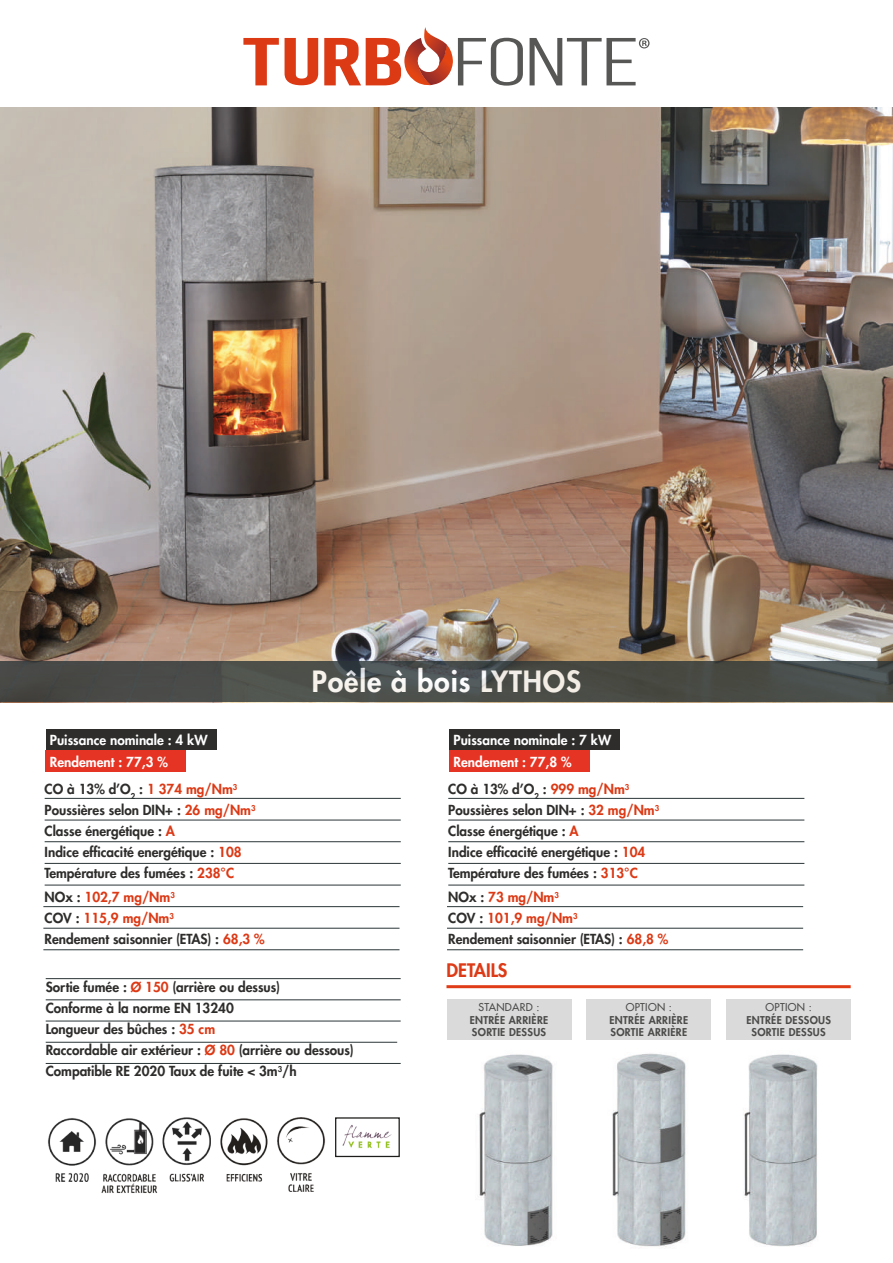
<style>
.page{position:relative;width:893px;height:1263px;background:#fff}
.page>*{position:absolute;margin:0;border:0;box-sizing:border-box;transform-origin:0 0}
.t1{font:800 28.5px "Futura LT";letter-spacing:.03em;color:#fff}
.t2{font:800 18.15px "Futura LT";color:#dd3b17}
.t3{font:800 13.5px/21px "Futura LT";color:#2e2d2c}
.t4{font:800 13.5px/21.8px "Futura LT";color:#fff}
.t5{font:800 10.5px/12.6px "Futura LT";letter-spacing:.03em;color:#4b4b4a}
.t6{font:10.5px "Futura LT";letter-spacing:.03em;color:#4b4b4a}
.s1{color:#dc3915}
</style>
<div class="page">
<img style="left:0;top:107px;width:893px;height:555px">
<svg style="left:0;top:662px;width:893px;height:40px;fill:#4a4c48"></svg>
<div style="left:447px;top:999px;width:124px;height:41px;background:#dadada"></div>
<div style="left:587px;top:999px;width:124px;height:41px;background:#dadada"></div>
<div style="left:727px;top:999px;width:124px;height:41px;background:#dadada"></div>
<hr style="left:446px;top:985px;width:405px;height:3px;background:#df3c17">
<svg style="left:243px;top:38px;width:36px;height:47px"></svg>
<svg style="left:285px;top:38px;width:33px;height:47px"></svg>
<svg style="left:530px;top:38px;width:120px;height:47px"></svg>
<svg style="left:324px;top:27px;width:199px;height:59px"></svg>
<div style="left:46px;top:729px;width:170px;height:21px;background:#2e2d2c"></div>
<div style="left:46px;top:750px;width:140px;height:21px;background:#e63424"></div>
<hr style="left:46px;top:999px;width:355px;height:1px;background:#2b3537">
<hr style="left:46px;top:1021px;width:355px;height:1px;background:#2b3537">
<hr style="left:46px;top:1042px;width:351px;height:1px;background:#2b3537">
<hr style="left:46px;top:1063px;width:355px;height:1px;background:#2b3537">
<hr style="left:46px;top:978px;width:355px;height:1px;background:#2b3537">
<hr style="left:45px;top:820px;width:356px;height:1px;background:#2b3537">
<hr style="left:45px;top:798px;width:356px;height:1px;background:#2b3537">
<hr style="left:45px;top:841px;width:356px;height:1px;background:#2b3537">
<hr style="left:45px;top:863px;width:356px;height:1px;background:#2b3537">
<hr style="left:45px;top:885px;width:356px;height:1px;background:#2b3537">
<img style="left:162px;top:1117px;width:49px;height:65px">
<img style="left:48px;top:1118px;width:48px;height:63px">
<img style="left:102px;top:1118px;width:55px;height:76px">
<img style="left:220px;top:1118px;width:48px;height:63px">
<img style="left:277px;top:1117px;width:48px;height:75px">
<img style="left:479px;top:1054px;width:74px;height:192px">
<img style="left:612px;top:1053px;width:74px;height:195px">
<img style="left:744px;top:1054px;width:74px;height:193px">
<hr style="left:43px;top:906px;width:356px;height:1px;background:#2b3537">
<hr style="left:43px;top:928px;width:356px;height:1px;background:#2b3537">
<hr style="left:43px;top:949px;width:356px;height:1px;background:#2b3537">
<div style="left:449px;top:729px;width:171px;height:21px;background:#2e2d2c"></div>
<div style="left:449px;top:750px;width:141px;height:21px;background:#e63424"></div>
<hr style="left:448px;top:820px;width:356px;height:1px;background:#2b3537">
<hr style="left:448px;top:798px;width:356px;height:1px;background:#2b3537">
<hr style="left:448px;top:841px;width:356px;height:1px;background:#2b3537">
<hr style="left:448px;top:863px;width:356px;height:1px;background:#2b3537">
<hr style="left:448px;top:885px;width:356px;height:1px;background:#2b3537">
<hr style="left:447px;top:906px;width:356px;height:1px;background:#2b3537">
<hr style="left:447px;top:928px;width:356px;height:1px;background:#2b3537">
<hr style="left:447px;top:949px;width:356px;height:1px;background:#2b3537">
<img style="left:342px;top:1125px;width:50px;height:24px">
<div style="left:335px;top:1117px;width:65px;height:40px;border:1px solid #1d1d1b"></div>
<p class="t4" style="left:50px;top:729px;width:159px">Puissance nominale : 4 kW<br>Rendement : 77,3 %</p>
<p class="t3" style="left:45px;top:778px;width:212px">CO à 13% d’O<sub>2</sub> : <span class="s1">1 374 mg/Nm</span><sup>3<br></sup>Poussières selon DIN+ : <span class="s1">26 mg/Nm</span><sup>3<br></sup>Classe énergétique : <span class="s1">A<br></span>Indice efficacité energétique : <span class="s1">108<br></span>Température des fumées : <span class="s1">238°C</span></p>
<p class="t3" style="left:45px;top:886px;width:222px">NOx : <span class="s1">102,7 mg/Nm</span><sup>3<br></sup>COV : <span class="s1">115,9 mg/Nm</span><sup>3<br></sup>Rendement saisonnier (ETAS) : <span class="s1">68,3 %</span></p>
<h1 class="t1" style="left:312px;top:662px;width:271px">Poêle à bois LYTHOS</h1>
<p class="t4" style="left:454px;top:729px;width:159px">Puissance nominale : 7 kW<br>Rendement : 77,8 %</p>
<p class="t3" style="left:448px;top:778px;width:212px">CO à 13% d’O<sub>2</sub> : <span class="s1">999 mg/Nm</span><sup>3<br></sup>Poussières selon DIN+ : <span class="s1">32 mg/Nm</span><sup>3<br></sup>Classe énergétique : <span class="s1">A<br></span>Indice efficacité energétique : <span class="s1">104<br></span>Température des fumées : <span class="s1">313°C</span></p>
<p class="t3" style="left:448px;top:886px;width:222px">NOx : <span class="s1">73 mg/Nm</span><sup>3<br></sup>COV : <span class="s1">101,9 mg/Nm</span><sup>3<br></sup>Rendement saisonnier (ETAS) : <span class="s1">68,8 %</span></p>
<h2 class="t2" style="left:446px;top:958px;width:63px">DETAILS</h2>
<p class="t3" style="left:46px;top:977px;width:309px">Sortie fumée : <span class="s1">Ø 150</span> (arrière ou dessus)<br>Conforme à la norme EN 13240<br>Longueur des bûches : <span class="s1">35 cm<br></span>Raccordable air extérieur : <span class="s1">Ø 80</span> (arrière ou dessous)<br>Compatible RE 2020 Taux de fuite &lt; 3m<sup>3</sup>/h</p>
<p class="t6" style="left:478px;top:1000px;width:63px">STANDARD :</p>
<p class="t5" style="left:470px;top:1013px;width:80px">ENTRÉE ARRIÈRE<br>SORTIE DESSUS</p>
<p class="t6" style="left:626px;top:1000px;width:48px">OPTION :</p>
<p class="t5" style="left:609px;top:1013px;width:80px">ENTRÉE ARRIÈRE<br>SORTIE ARRIÈRE</p>
<p class="t6" style="left:765px;top:1000px;width:48px">OPTION :</p>
<p class="t5" style="left:746px;top:1013px;width:86px;text-align:center">ENTRÉE DESSOUS<br>SORTIE DESSUS</p>
</div>
